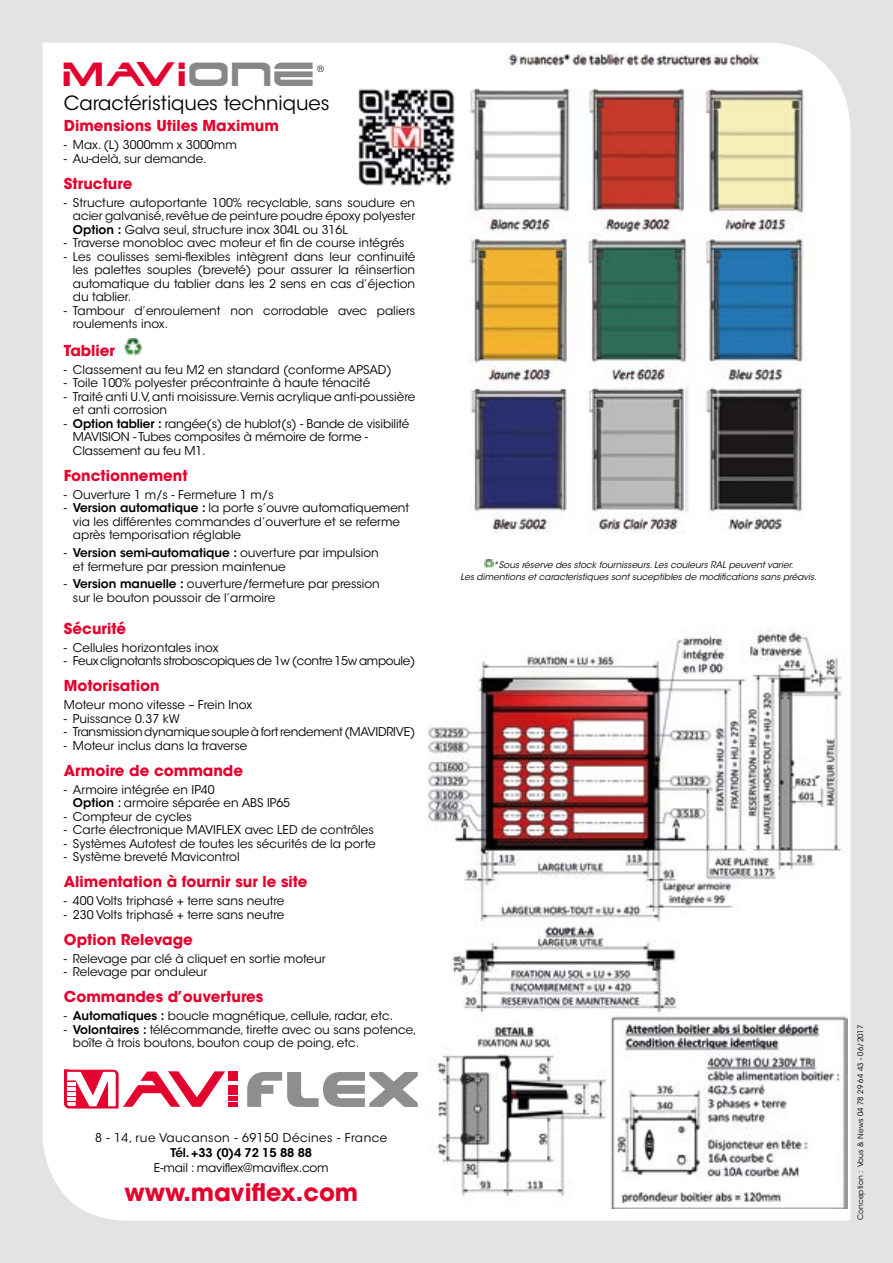
<style>
.page{position:relative;width:893px;height:1263px;background:#e3e3e3}
.page>*{position:absolute;margin:0;border:0;box-sizing:border-box;transform-origin:0 0}
.t1{font:40.5px "Dodger";color:#e4032e}
.t2{font:700 24px "ITC Avant Garde Std";color:#e4032e}
.t3{font:19.5px "ITC Avant Garde Std";color:#000}
.t4{font:700 15px "ITC Avant Garde Std";color:#e4032e}
.t5{font:12px/13.5px "ITC Avant Garde Std";color:#000}
.t6{font:12px "ITC Avant Garde Std";letter-spacing:-.03em;color:#000}
.t7{font:12px "ITC Avant Garde Std";letter-spacing:-.02em;color:#000}
.t8{font:12px "ITC Avant Garde Std";letter-spacing:.04em;color:#000}
.t9{font:600 12px "ITC Avant Garde Std";letter-spacing:-.01em;color:#000}
.t10{font:italic 9px/12px "ITC Avant Garde Std";color:#000}
.t11{font:8.7px "ITC Avant Garde Std";color:#000}
.t12{font:7.5px "ITC Avant Garde Std";letter-spacing:.02em;color:#000}
.s1{color:#878787}
.s2{font-weight:600}
.s3{font-weight:500}
</style>
<div class="page">
<div style="left:43px;top:43px;width:807px;height:1177px;background:#fff"></div>
<svg style="left:64px;top:1070px;width:174px;height:38px;background:#f397a9"></svg>
<div style="left:229px;top:1071px;width:9px;height:10px;background:#e4032e"></div>
<svg style="left:247px;top:1072px;width:171px;height:35px;background:#bbbcbc"></svg>
<svg style="left:485px;top:559px;width:8px;height:9px"></svg>
<img style="left:433px;top:52px;width:400px;height:488px">
<img style="left:124px;top:339px;width:17px;height:17px">
<img style="left:349px;top:79px;width:117px;height:110px">
<img style="left:428px;top:628px;width:420px;height:580px">
<h1 class="t1" style="left:64px;top:53px;width:255px">mavi<span class="s1">one</span></h1>
<p class="t11" style="left:317px;top:64px;width:8px">®</p>
<h3 class="t3" style="left:64px;top:91px;width:267px">Caractéristiques techniques</h3>
<p class="t4" style="left:64px;top:116px;width:217px">Dimensions Utiles Maximum</p>
<p class="t5" style="left:64px;top:138px;width:174px">- Max. (L) 3000mm x 3000mm</p>
<p class="t5" style="left:64px;top:152px;width:144px">- Au-delà, sur demande.</p>
<p class="t4" style="left:64px;top:174px;width:70px">Structure</p>
<p class="t5" style="left:73px;top:196px;width:344px;text-align:justify;text-indent:-9px">- Structure autoportante 100% recyclable, sans soudure en acier galvanisé, revêtue de peinture poudre époxy polyester <span class="s2">Option :</span> Galva seul, structure inox 304L ou 316L</p>
<p class="t5" style="left:64px;top:236px;width:342px">- Traverse monobloc avec moteur et fin de course intégrés</p>
<p class="t5" style="left:73px;top:250px;width:344px;text-align:justify;text-indent:-9px">- Les coulisses semi-flexibles intègrent dans leur continuité les palettes souples (breveté) pour assurer la réinsertion automatique du tablier dans les 2 sens en cas d’éjection du tablier.</p>
<p class="t5" style="left:73px;top:304px;width:344px;text-indent:-9px">- Tambour d’enroulement non corrodable avec paliers roulements inox.</p>
<p class="t4" style="left:64px;top:341px;width:53px">Tablier</p>
<p class="t5" style="left:64px;top:363px;width:329px">- Classement au feu M2 en standard (conforme APSAD)</p>
<p class="t5" style="left:64px;top:376px;width:308px">- Toile 100% polyester précontrainte à haute ténacité</p>
<p class="t5" style="left:73px;top:390px;width:344px;text-indent:-9px">- Traité anti U.V, anti moisissure.Vernis acrylique anti-poussière et anti corrosion</p>
<p class="t5" style="left:73px;top:417px;width:338px;text-indent:-9px">- <span class="s2">Option tablier :</span> rangée(s) de hublot(s) - Bande de visibilité<br>MAVISION - Tubes composites à mémoire de forme -<br>Classement au feu M1.</p>
<p class="t4" style="left:64px;top:466px;width:125px">Fonctionnement</p>
<p class="t5" style="left:64px;top:488px;width:211px">- Ouverture 1 m/s - Fermeture 1 m/s</p>
<p class="t5" style="left:73px;top:501px;width:338px;text-indent:-9px">- <span class="s2">Version automatique :</span> la porte s’ouvre automatiquement via les différentes commandes d’ouverture et se referme après temporisation réglable</p>
<p class="t5" style="left:73px;top:546px;width:307px;text-indent:-9px">- <span class="s2">Version semi-automatique :</span> ouverture par impulsion et fermeture par pression maintenue</p>
<p class="t5" style="left:73px;top:577px;width:308px;text-indent:-9px">- <span class="s2">Version manuelle :</span> ouverture/fermeture par pression sur le bouton poussoir de l’armoire</p>
<p class="t4" style="left:64px;top:618px;width:64px">Sécurité</p>
<p class="t5" style="left:64px;top:641px;width:156px">- Cellules horizontales inox</p>
<p class="t6" style="left:64px;top:653px;width:353px">- Feux clignotants stroboscopiques de 1w (contre 15w ampoule)</p>
<p class="t4" style="left:64px;top:676px;width:97px">Motorisation</p>
<p class="t5" style="left:64px;top:698px;width:190px">Moteur mono vitesse – Frein Inox</p>
<p class="t5" style="left:64px;top:712px;width:117px">- Puissance 0.37 kW</p>
<p class="t7" style="left:64px;top:724px;width:353px">- Transmission dynamique souple à fort rendement (MAVIDRIVE)</p>
<p class="t5" style="left:64px;top:739px;width:185px">- Moteur inclus dans la traverse</p>
<p class="t4" style="left:64px;top:760px;width:181px">Armoire de commande</p>
<p class="t5" style="left:73px;top:783px;width:219px;text-indent:-9px">- Armoire intégrée en IP40<br><span class="s2">Option</span> <span class="s3">:</span> armoire séparée en ABS IP65</p>
<p class="t5" style="left:64px;top:810px;width:129px">- Compteur de cycles</p>
<p class="t5" style="left:64px;top:823px;width:311px">- Carte électronique MAVIFLEX avec LED de contrôles</p>
<p class="t5" style="left:64px;top:837px;width:313px">- Systèmes Autotest de toutes les sécurités de la porte</p>
<p class="t5" style="left:64px;top:850px;width:177px">- Système breveté Mavicontrol</p>
<p class="t4" style="left:64px;top:872px;width:245px">Alimentation à fournir sur le site</p>
<p class="t5" style="left:64px;top:894px;width:222px">- 400 Volts triphasé + terre sans neutre</p>
<p class="t5" style="left:64px;top:908px;width:222px">- 230 Volts triphasé + terre sans neutre</p>
<p class="t4" style="left:64px;top:929px;width:130px">Option Relevage</p>
<p class="t5" style="left:64px;top:952px;width:263px">- Relevage par clé à cliquet en sortie moteur</p>
<p class="t5" style="left:64px;top:965px;width:145px">- Relevage par onduleur</p>
<p class="t4" style="left:64px;top:987px;width:201px">Commandes d’ouvertures</p>
<p class="t5" style="left:64px;top:1009px;width:331px">- <span class="s2">Automatiques :</span> boucle magnétique, cellule, radar, etc.</p>
<p class="t5" style="left:73px;top:1023px;width:345px;text-indent:-9px">- <span class="s2">Volontaires :</span> télécommande, tirette avec ou sans potence, boîte à trois boutons, bouton coup de poing, etc.</p>
<p class="t8" style="left:95px;top:1130px;width:294px">8 - 14, rue Vaucanson - 69150 Décines - France</p>
<p class="t9" style="left:171px;top:1145px;width:143px">Tél. +33 (0)4 72 15 88 88</p>
<p class="t5" style="left:154px;top:1161px;width:176px">E-mail : maviflex@maviflex.com</p>
<h2 class="t2" style="left:124px;top:1176px;width:235px">www.maviflex.com</h2>
<p class="t10" style="left:460px;top:559px;width:358px;text-indent:33px">*Sous réserve des stock fournisseurs. Les couleurs RAL peuvent varier.<br>Les dimentions et caracteristiques sont suceptibles de modifications sans préavis.</p>
<p class="t12" style="left:856px;top:1220px;width:197px;rotate:-90deg">Conception : Vous &amp; News 04 78 29 64 43 - 06/2017</p>
</div>
